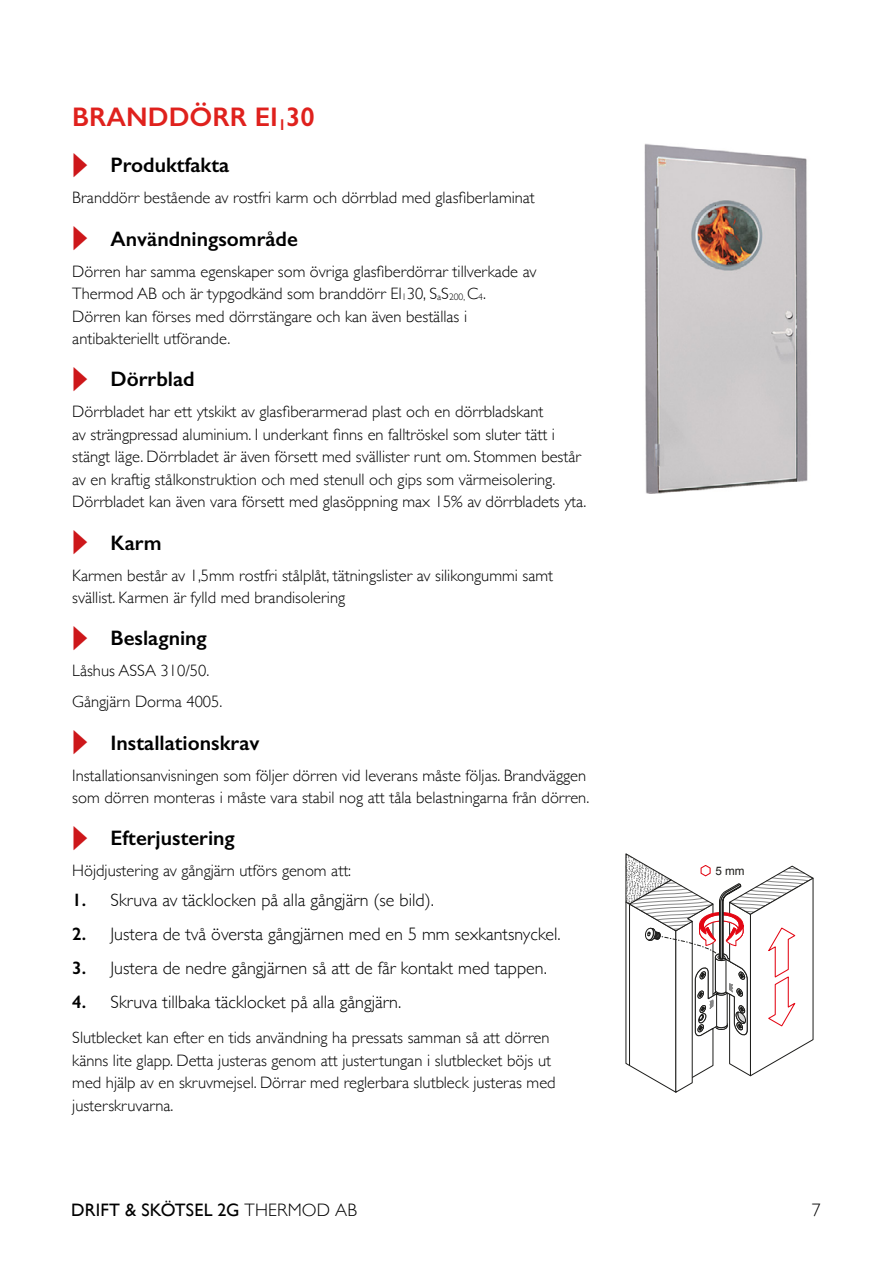
<style>
.page{position:relative;width:893px;height:1263px;background:#fff}
.page>*{position:absolute;margin:0;border:0;box-sizing:border-box;transform-origin:0 0}
.t1{font:600 27px "Gill Sans";color:#df211d}
.t2{font:600 21px "Gill Sans";color:#000}
.t3{font:300 18px "Gill Sans";color:#000}
.t4{font:18px "Gill Sans";letter-spacing:.01em;color:#000}
.t5{font:300 16.5px/22.5px "Gill Sans";color:#000}
.t6{font:11.7px "Arial";color:#1d1d1b}
.s1{font-size:9.6px}
.s2{font-weight:600}
.s3{font-weight:300}
</style>
<div class="page">
<img style="left:644px;top:144px;width:164px;height:349px">
<svg style="left:626px;top:853px;width:187px;height:239px"></svg>
<h1 class="t1" style="left:72px;top:100px;width:244px">BRANDDÖRR EI<sub>1</sub>30</h1>
<p class="t2" style="left:111px;top:153px;width:120px">Produktfakta</p>
<p class="t5" style="left:72px;top:186px;width:464px">Branddörr bestående av rostfri karm och dörrblad med glasfiberlaminat</p>
<p class="t2" style="left:111px;top:226px;width:189px">Användningsområde</p>
<p class="t5" style="left:72px;top:259px;width:466px">Dörren har samma egenskaper som övriga glasfiberdörrar tillverkade av Thermod AB och är typgodkänd som branddörr EI<span class="s1">1</span>30, S<span class="s1">a</span>S<span class="s1">200,</span> C<span class="s1">4</span>.<br>Dörren kan förses med dörrstängare och kan även beställas i antibakteriellt utförande.</p>
<p class="t2" style="left:111px;top:366px;width:86px">Dörrblad</p>
<p class="t5" style="left:72px;top:400px;width:515px">Dörrbladet har ett ytskikt av glasfiberarmerad plast och en dörrbladskant<br>av strängpressad aluminium. I underkant finns en falltröskel som sluter tätt i stängt läge. Dörrbladet är även försett med svällister runt om. Stommen består av en kraftig stålkonstruktion och med stenull och gips som värmeisolering.<br>Dörrbladet kan även vara försett med glasöppning max 15% av dörrbladets yta.</p>
<p class="t2" style="left:111px;top:530px;width:52px">Karm</p>
<p class="t5" style="left:72px;top:563px;width:482px">Karmen består av 1,5mm rostfri stålplåt, tätningslister av silikongummi samt svällist. Karmen är fylld med brandisolering</p>
<p class="t2" style="left:111px;top:625px;width:98px">Beslagning</p>
<p class="t5" style="left:72px;top:655px;width:152px;line-height:31px">Låshus ASSA 310/50.<br>Gångjärn Dorma 4005.</p>
<p class="t2" style="left:111px;top:730px;width:150px">Installationskrav</p>
<p class="t5" style="left:72px;top:763px;width:518px">Installationsanvisningen som följer dörren vid leverans måste följas. Brandväggen som dörren monteras i måste vara stabil nog att tåla belastningarna från dörren.</p>
<p class="t2" style="left:111px;top:825px;width:126px">Efterjustering</p>
<p class="t5" style="left:72px;top:859px;width:280px">Höjdjustering av gångjärn utförs genom att:</p>
<p class="t3" style="left:72px;top:886px;width:363px"><span class="s2">1.</span> Skruva av täcklocken på alla gångjärn (se bild).</p>
<p class="t3" style="left:72px;top:920px;width:490px"><span class="s2">2.</span> Justera de två översta gångjärnen med en 5 mm sexkantsnyckel.</p>
<p class="t3" style="left:72px;top:954px;width:476px"><span class="s2">3.</span> Justera de nedre gångjärnen så att de får kontakt med tappen.</p>
<p class="t3" style="left:72px;top:988px;width:330px"><span class="s2">4.</span> Skruva tillbaka täcklocket på alla gångjärn.</p>
<p class="t5" style="left:72px;top:1026px;width:485px">Slutblecket kan efter en tids användning ha pressats samman så att dörren känns lite glapp. Detta justeras genom att justertungan i slutblecket böjs ut med hjälp av en skruvmejsel. Dörrar med reglerbara slutbleck justeras med justerskruvarna.</p>
<p class="t6" style="left:715px;top:863px;width:31px">5 mm</p>
<p class="t4" style="left:71px;top:1199px;width:287px">DRIFT &amp; SKÖTSEL 2G <span class="s3">THERMOD AB</span></p>
<p class="t3" style="left:812px;top:1196px;width:10px">7</p>
</div>
